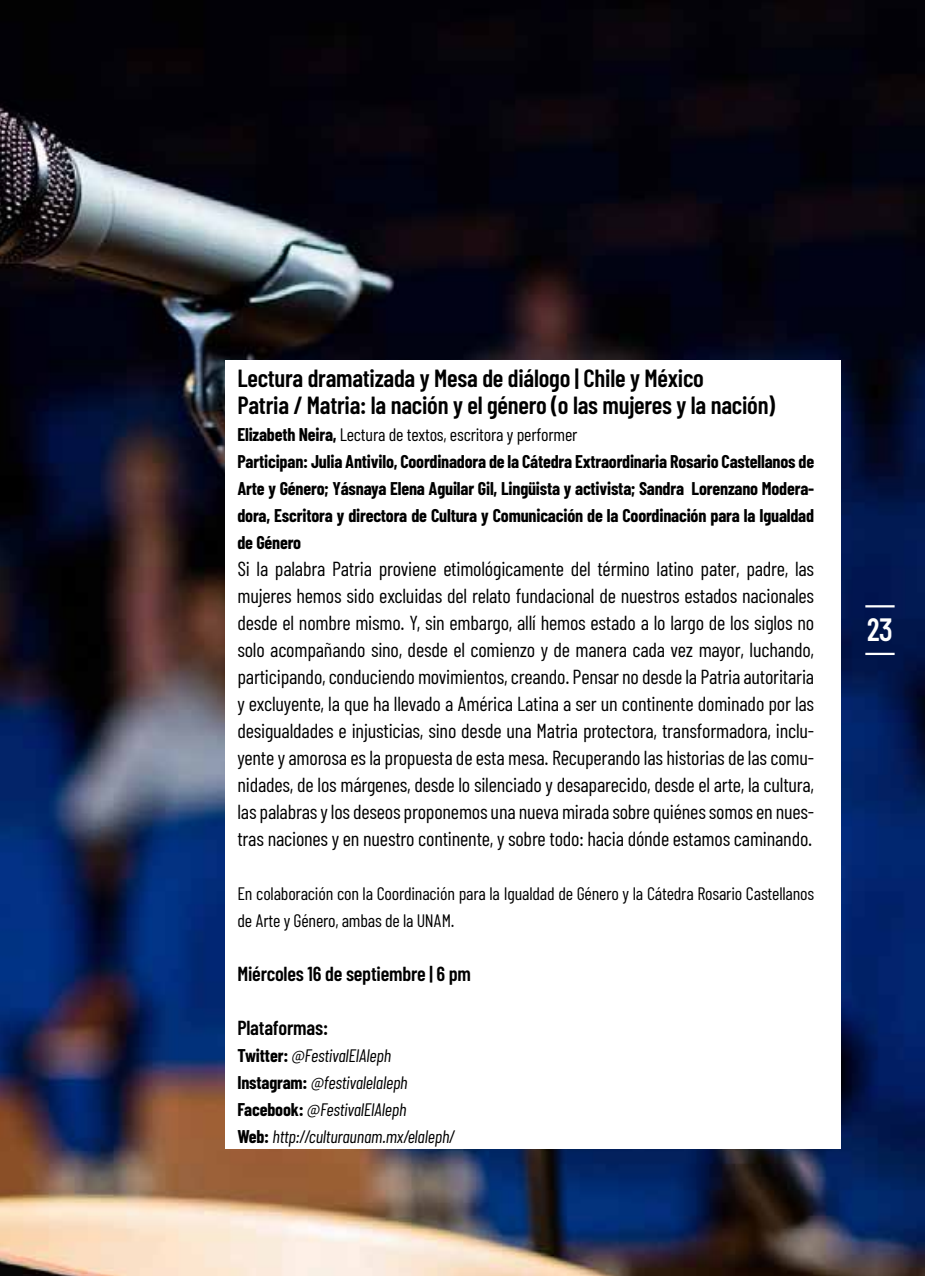
<style>
.page{position:relative;width:925px;height:1276px;background:#fff}
.page>*{position:absolute;margin:0;border:0;box-sizing:border-box;transform-origin:0 0}
.t1{font:600 32.18px "Barlow Condensed";color:#fff;scale:.91 1}
.t2{font:600 24.75px/27px "Barlow Condensed";letter-spacing:-.01em;color:#000}
.t3{font:20.25px/27px "Barlow Condensed";letter-spacing:-.01em;color:#000;text-align:justify}
.t4{font:600 20.25px "Barlow Condensed";letter-spacing:-.01em;color:#000}
.t5{font:700 18px/27px "Barlow Condensed";letter-spacing:-.01em;color:#000}
.t6{font:18px/27px "Barlow Condensed";letter-spacing:-.01em;color:#000}
.t7{font:italic 18px/27px "Barlow Condensed";letter-spacing:-.01em;color:#000}
.s1{font-weight:400}
.s2{font-weight:700;font-style:normal}
</style>
<div class="page">
<img style="left:0;top:0;width:925px;height:1276px">
<hr style="left:865px;top:605px;width:29px;height:2px;background:#fff">
<hr style="left:865px;top:653px;width:29px;height:2px;background:#fff">
<div style="left:225px;top:360px;width:615px;height:788px;background:#fff"></div>
<p class="t2" style="left:237px;top:364px;width:539px">Lectura dramatizada y Mesa de diálogo | Chile y México<br>Patria / Matria: la nación y el género (o las mujeres y la nación)</p>
<p class="t5" style="left:237px;top:421px;width:578px">Elizabeth Neira, <span class="s1">Lectura de textos, escritora y performer<br></span>Participan: Julia Antivilo, Coordinadora de la Cátedra Extraordinaria Rosario Castellanos de Arte y Género; Yásnaya Elena Aguilar Gil, Lingüista y activista; Sandra Lorenzano Modera&shy;dora, Escritora y directora de Cultura y Comunicación de la Coordinación para la Igualdad de Género</p>
<p class="t3" style="left:237px;top:555px;width:578px">Si la palabra Patria proviene etimológicamente del término latino pater, padre, las mujeres hemos sido excluidas del relato fundacional de nuestros estados nacionales desde el nombre mismo. Y, sin embargo, allí hemos estado a lo largo de los siglos no solo acompañando sino, desde el comienzo y de manera cada vez mayor, luchando, participando, conduciendo movimientos, creando. Pensar no desde la Patria autoritaria y excluyente, la que ha llevado a América Latina a ser un continente dominado por las desigualdades e injusticias, sino desde una Matria protectora, transformadora, inclu&shy;yente y amorosa es la propuesta de esta mesa. Recuperando las historias de las comu&shy;nidades, de los márgenes, desde lo silenciado y desaparecido, desde el arte, la cultura, las palabras y los deseos proponemos una nueva mirada sobre quiénes somos en nues&shy;tras naciones y en nuestro continente, y sobre todo: hacia dónde estamos caminando.</p>
<p class="t6" style="left:237px;top:880px;width:578px">En colaboración con la Coordinación para la Igualdad de Género y la Cátedra Rosario Castellanos de Arte y Género, ambas de la UNAM.</p>
<p class="t4" style="left:237px;top:961px;width:235px">Miércoles 16 de septiembre | 6 pm</p>
<p class="t4" style="left:237px;top:1015px;width:92px">Plataformas:</p>
<p class="t7" style="left:237px;top:1042px;width:219px"><span class="s2">Twitter:</span> @FestivalElAleph<br><span class="s2">Instagram:</span> @festivalelaleph<br><span class="s2">Facebook:</span> @FestivalElAleph<br><span class="s2">Web:</span> http://culturaunam.mx/elaleph/</p>
<h1 class="t1" style="left:867px;top:609px;width:30px">23</h1>
</div>
